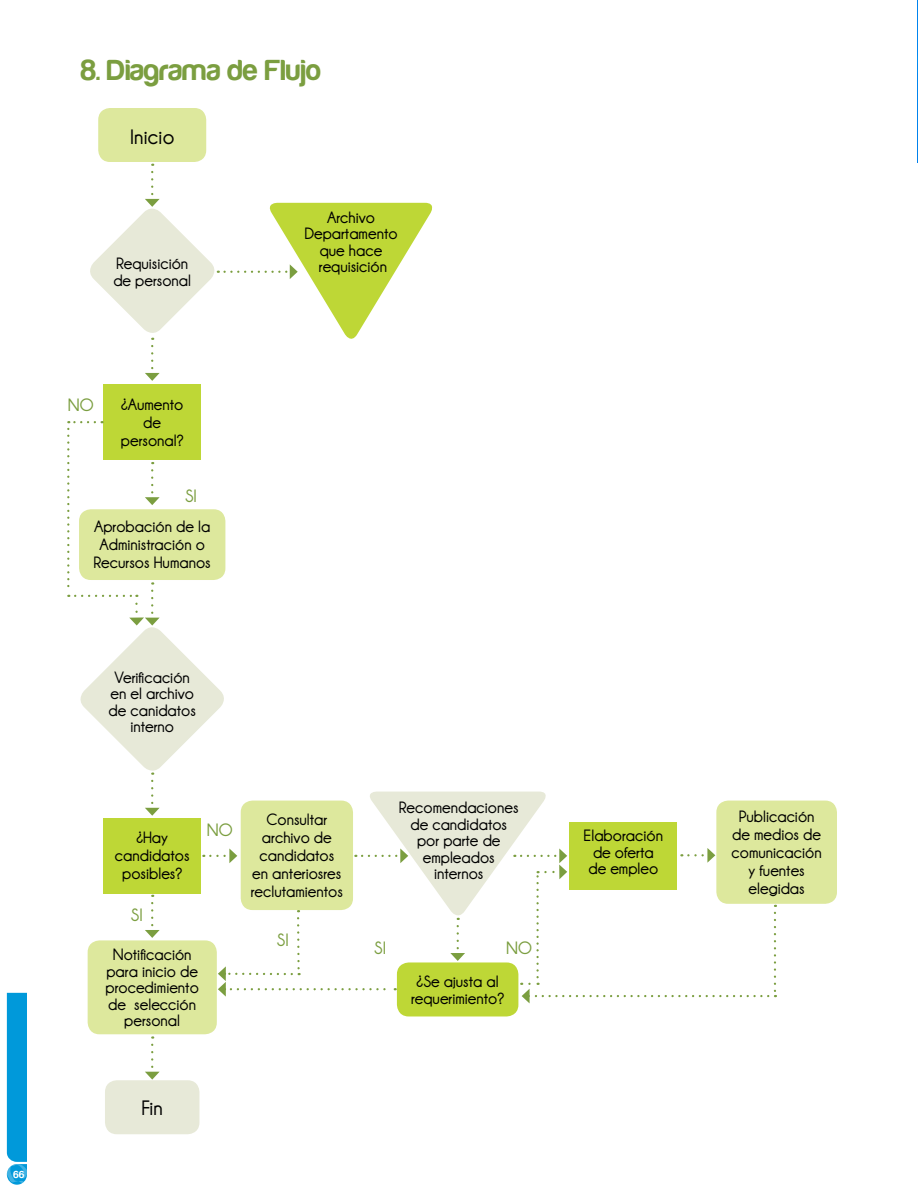
<style>
.page{position:relative;width:918px;height:1188px;background:#fff}
.page>*{position:absolute;margin:0;border:0;box-sizing:border-box;transform-origin:0 0}
.t1{font:30px "Harabara";letter-spacing:.01em;color:#7b9e40}
.t2{font:700 21px "Champagne&Limousines";letter-spacing:.01em;color:#000}
.t3{font:700 18px "Champagne&Limousines";color:#7b9e40}
.t4{font:700 16.5px/16.5px "Champagne&Limousines";color:#000;text-align:center}
.t5{font:10.5px "Harabara";color:#fff}
</style>
<div class="page">
<div style="left:98px;top:108px;width:108px;height:54px;background:#dde89d;border-radius:12px"></div>
<div style="left:397px;top:962px;width:121px;height:54px;background:#bed736;border-radius:12px"></div>
<div style="left:716px;top:801px;width:121px;height:103px;background:#dde89d;border-radius:12px"></div>
<div style="left:79px;top:509px;width:146px;height:71px;background:#dde89d;border-radius:12px"></div>
<div style="left:88px;top:940px;width:129px;height:94px;background:#dde89d;border-radius:12px"></div>
<div style="left:105px;top:1080px;width:94px;height:54px;background:#e7e9d8;border-radius:12px"></div>
<svg style="left:90px;top:172px;width:129px;height:168px"></svg>
<svg style="left:145px;top:470px;width:15px;height:35px"></svg>
<svg style="left:104px;top:781px;width:100px;height:116px"></svg>
<svg style="left:145px;top:903px;width:15px;height:35px"></svg>
<svg style="left:145px;top:1045px;width:15px;height:35px"></svg>
<svg style="left:102px;top:346px;width:99px;height:118px"></svg>
<svg style="left:68px;top:421px;width:27px;height:2px"></svg>
<svg style="left:67px;top:429px;width:2px;height:168px"></svg>
<svg style="left:75px;top:591px;width:149px;height:184px"></svg>
<svg style="left:774px;top:913px;width:2px;height:84px"></svg>
<svg style="left:210px;top:792px;width:558px;height:211px"></svg>
<svg style="left:225px;top:203px;width:208px;height:136px"></svg>
<img style="left:917px;top:0;width:1px;height:162px">
<svg style="left:7px;top:993px;width:20px;height:192px;background:#0a9ddb"></svg>
<p class="t5" style="left:13px;top:1169px;width:12px">66</p>
<h1 class="t1" style="left:81px;top:54px;width:242px">8. Diagrama de Flujo</h1>
<p class="t2" style="left:130px;top:125px;width:46px">Inicio</p>
<p class="t4" style="left:113px;top:255px;width:79px;text-align:left">Requisición de personal</p>
<p class="t3" style="left:68px;top:395px;width:27px">NO</p>
<p class="t4" style="left:121px;top:395px;width:64px;line-height:18px">¿Aumento de personal?</p>
<p class="t3" style="left:185px;top:486px;width:13px">SI</p>
<p class="t4" style="left:94px;top:517px;width:119px;line-height:18px">Aprobación de la<br>Administración o<br>Recursos Humanos</p>
<p class="t4" style="left:108px;top:669px;width:89px">Verificación en el archivo de canidatos interno</p>
<p class="t4" style="left:304px;top:209px;width:95px">Archivo<br>Departamento que hace requisición</p>
<p class="t4" style="left:399px;top:799px;width:121px">Recomendaciones de candidatos por parte de empleados internos</p>
<p class="t4" style="left:251px;top:810px;width:94px;line-height:18px">Consultar archivo de candidatos en anteriosres reclutamientos</p>
<p class="t4" style="left:732px;top:807px;width:92px;line-height:18px">Publicación de medios de comunicación y fuentes elegidas</p>
<p class="t3" style="left:207px;top:820px;width:27px">NO</p>
<p class="t4" style="left:115px;top:829px;width:76px;line-height:18px">¿Hay candidatos posibles?</p>
<p class="t4" style="left:584px;top:828px;width:81px;text-align:left">Elaboración de oferta de empleo</p>
<p class="t3" style="left:131px;top:904px;width:13px">SI</p>
<p class="t4" style="left:106px;top:946px;width:95px">Notificación para inicio de procedimiento de selección personal</p>
<p class="t2" style="left:142px;top:1096px;width:23px">Fin</p>
<p class="t3" style="left:277px;top:929px;width:13px">SI</p>
<p class="t3" style="left:374px;top:938px;width:13px">SI</p>
<p class="t3" style="left:506px;top:938px;width:27px">NO</p>
<p class="t4" style="left:411px;top:973px;width:95px">¿Se ajusta al requerimiento?</p>
</div>
